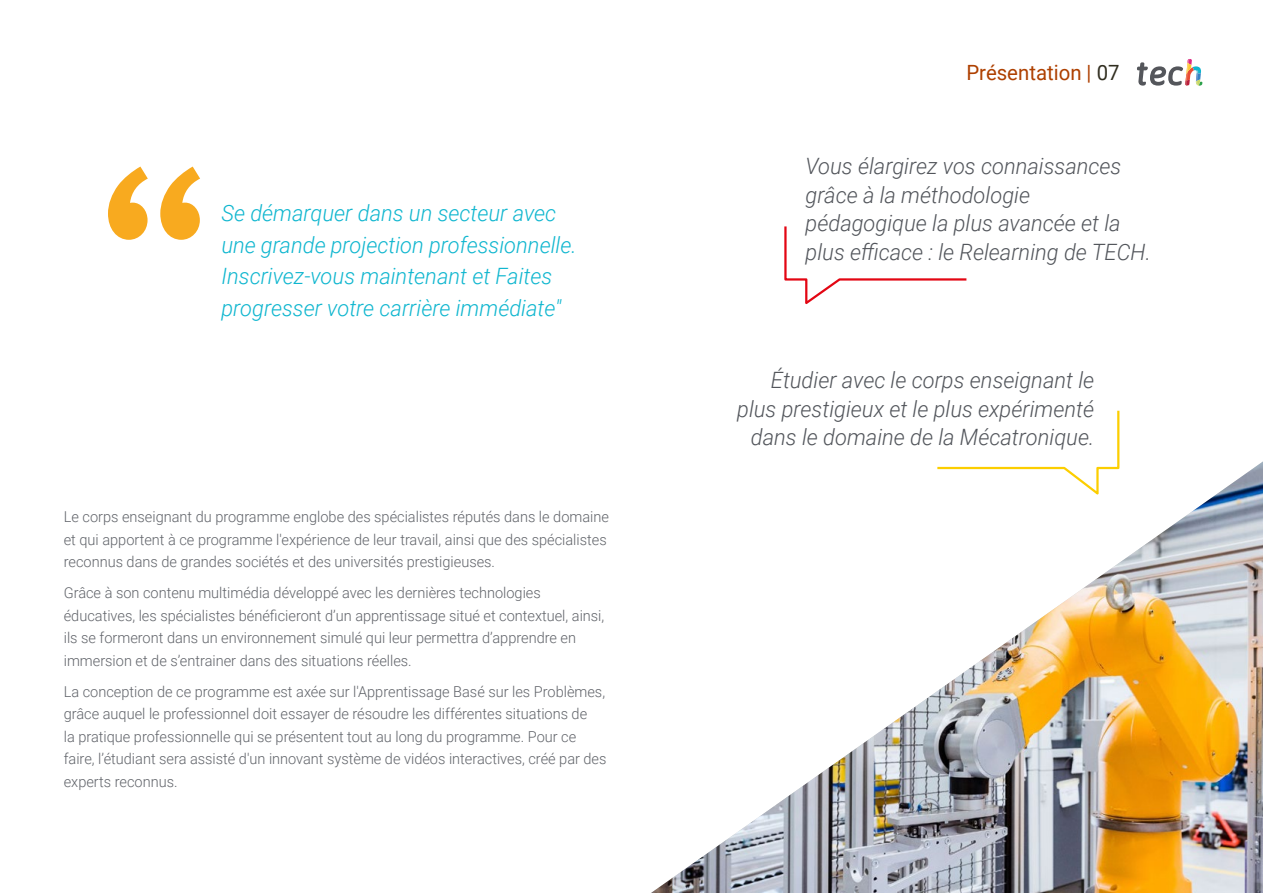
<style>
.page{position:relative;width:1263px;height:893px;background:#fff}
.page>*{position:absolute;margin:0;border:0;box-sizing:border-box;transform-origin:0 0}
.t1{font:italic 300 22.5px/28.5px "Roboto";color:#52555b;text-align:right}
.t2{font:italic 300 22.5px/31.5px "Roboto";color:#0fb6cf}
.t3{font:21px "Roboto";color:#ae4000}
.t4{font:300 15px/22.5px "Roboto";color:#61646a}
.s1{color:#312e20}
</style>
<div class="page">
<img style="left:651px;top:461px;width:612px;height:432px">
<svg style="left:935px;top:410px;width:185px;height:88px"></svg>
<svg style="left:784px;top:226px;width:183px;height:78px"></svg>
<svg style="left:108px;top:167px;width:92px;height:73px"></svg>
<svg style="left:1137px;top:59px;width:65px;height:27px"></svg>
<h1 class="t2" style="left:221px;top:196px;width:357px">Se démarquer dans un secteur avec une grande projection professionnelle.<br>Inscrivez-vous maintenant et Faites progresser votre carrière immédiate"</h1>
<p class="t4" style="left:64px;top:505px;width:547px">Le corps enseignant du programme englobe des spécialistes réputés dans le domaine et qui apportent à ce programme l'expérience de leur travail, ainsi que des spécialistes reconnus dans de grandes sociétés et des universités prestigieuses.</p>
<p class="t4" style="left:64px;top:581px;width:542px">Grâce à son contenu multimédia développé avec les dernières technologies éducatives, les spécialistes bénéficieront d’un apprentissage situé et contextuel, ainsi, ils se formeront dans un environnement simulé qui leur permettra d’apprendre en immersion et de s’entrainer dans des situations réelles.</p>
<p class="t4" style="left:64px;top:679px;width:544px">La conception de ce programme est axée sur l'Apprentissage Basé sur les Problèmes, grâce auquel le professionnel doit essayer de résoudre les différentes situations de<br>la pratique professionnelle qui se présentent tout au long du programme. Pour ce faire, l’étudiant sera assisté d'un innovant système de vidéos interactives, créé par des experts reconnus.</p>
<h2 class="t3" style="left:966px;top:57px;width:155px">Présentation | <span class="s1">07</span></h2>
<h1 class="t1" style="left:805px;top:151px;width:347px;text-align:left">Vous élargirez vos connaissances grâce à la méthodologie pédagogique la plus avancée et la plus efficace : le Relearning de TECH.</h1>
<h1 class="t1" style="left:737px;top:365px;width:358px">Étudier avec le corps enseignant le plus prestigieux et le plus expérimenté dans le domaine de la Mécatronique.</h1>
</div>
